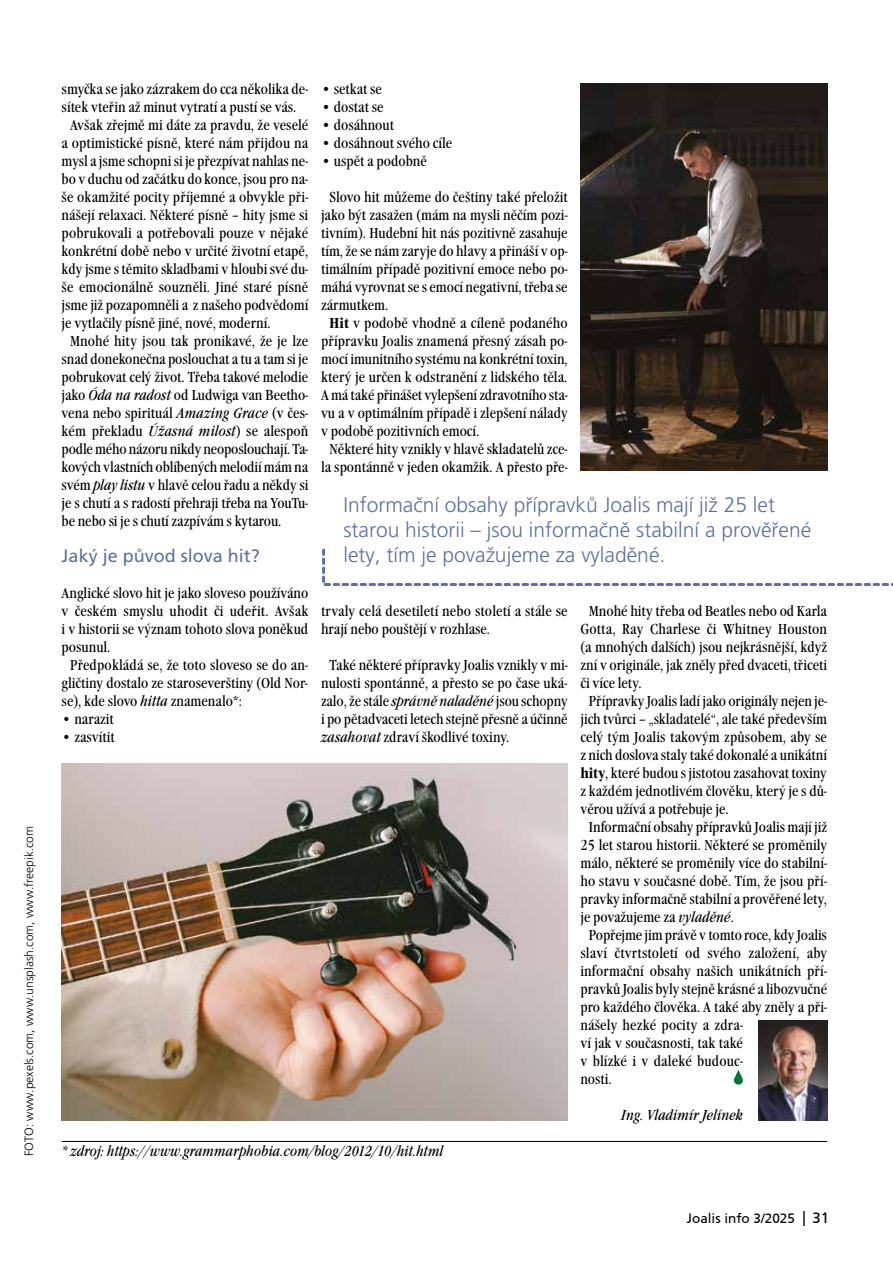
<style>
.page{position:relative;width:893px;height:1263px;background:#fff}
.page>*{position:absolute;margin:0;border:0;box-sizing:border-box;transform-origin:0 0}
.t1{font:21px/25.2px "Frutiger CE Light";color:#5c719d}
.t2{font:18px "Frutiger CE";color:#5c719d}
.t3{font:condensed 15px/18px "Garamond Itc TOT";color:#000}
.t4{font:italic condensed 15px "Garamond Itc TOT";color:#000}
.t5{font:13.5px "Frutiger CE Light";color:#000}
.t6{font:13.5px "Frutiger CE";color:#000}
.t7{font:12px "Frutiger CE Light";color:#000}
.s1{font-style:italic}
.s2{font-weight:700}
.s3{font-size:16.5px}
.s4{font-size:15px}
</style>
<div class="page">
<img style="left:758px;top:1020px;width:69px;height:100px">
<svg style="left:734px;top:1070px;width:9px;height:15px"></svg>
<hr style="left:62px;top:1141px;width:765px;height:1px;background:#000">
<img style="left:62px;top:763px;width:506px;height:357px">
<img style="left:580px;top:83px;width:247px;height:388px">
<svg style="left:322px;top:548px;width:571px;height:38px"></svg>
<p class="t7" style="left:22px;top:1156px;width:332px;rotate:-90deg">FOTO: www.pexels.com, www.unsplash.com, www.freepik.com</p>
<p class="t3" style="left:62px;top:80px;width:248px">smyčka se jako zázrakem do cca několika de-</p>
<p class="t3" style="left:62px;top:98px;width:236px">sítek vteřin až minut vytratí a pustí se vás.</p>
<p class="t3" style="left:70px;top:116px;width:240px">Avšak zřejmě mi dáte za pravdu, že veselé</p>
<p class="t3" style="left:62px;top:134px;width:248px">a optimistické písně, které nám přijdou na</p>
<p class="t3" style="left:62px;top:152px;width:248px">mysl a jsme schopni si je přezpívat nahlas ne-</p>
<p class="t3" style="left:62px;top:170px;width:248px">bo v duchu od začátku do konce, jsou pro na-</p>
<p class="t3" style="left:62px;top:188px;width:248px">še okamžité pocity příjemné a obvykle při-</p>
<p class="t3" style="left:62px;top:206px;width:248px">nášejí relaxaci. Některé písně – hity jsme si</p>
<p class="t3" style="left:62px;top:224px;width:248px">pobrukovali a potřebovali pouze v nějaké</p>
<p class="t3" style="left:62px;top:242px;width:248px">konkrétní době nebo v určité životní etapě,</p>
<p class="t3" style="left:62px;top:260px;width:248px">kdy jsme s těmito skladbami v hloubi své du-</p>
<p class="t3" style="left:62px;top:278px;width:248px">še emocionálně souzněli. Jiné staré písně</p>
<p class="t3" style="left:62px;top:296px;width:248px">jsme již pozapomněli a z našeho podvědomí</p>
<p class="t3" style="left:62px;top:314px;width:210px">je vytlačily písně jiné, nové, moderní.</p>
<p class="t3" style="left:70px;top:332px;width:240px">Mnohé hity jsou tak pronikavé, že je lze</p>
<p class="t3" style="left:62px;top:350px;width:248px">snad donekonečna poslouchat a tu a tam si je</p>
<p class="t3" style="left:62px;top:368px;width:248px">pobrukovat celý život. Třeba takové melodie</p>
<p class="t3" style="left:62px;top:386px;width:248px">jako <span class="s1">Óda na radost</span> od Ludwiga van Beetho-</p>
<p class="t3" style="left:62px;top:404px;width:248px">vena nebo spirituál <span class="s1">Amazing Grace</span> (v čes-</p>
<p class="t3" style="left:62px;top:422px;width:248px">kém překladu <span class="s1">Úžasná milost</span>) se alespoň</p>
<p class="t3" style="left:62px;top:440px;width:248px">podle mého názoru nikdy neoposlouchají. Ta-</p>
<p class="t3" style="left:62px;top:458px;width:248px">kových vlastních oblíbených melodií mám na</p>
<p class="t3" style="left:62px;top:476px;width:248px">svém <span class="s1">play listu</span> v hlavě celou řadu a někdy si</p>
<p class="t3" style="left:62px;top:494px;width:248px">je s chutí a s radostí přehraji třeba na YouTu-</p>
<p class="t3" style="left:62px;top:512px;width:221px">be nebo si je s chutí zazpívám s kytarou.</p>
<p class="t2" style="left:62px;top:545px;width:200px">Jaký je původ slova hit?</p>
<p class="t3" style="left:62px;top:584px;width:248px">Anglické slovo hit je jako sloveso používáno</p>
<p class="t3" style="left:62px;top:602px;width:248px">v českém smyslu uhodit či udeřit. Avšak</p>
<p class="t3" style="left:62px;top:620px;width:248px">i v historii se význam tohoto slova poněkud</p>
<p class="t3" style="left:62px;top:638px;width:50px">posunul.</p>
<p class="t3" style="left:70px;top:656px;width:240px">Předpokládá se, že toto sloveso se do an-</p>
<p class="t3" style="left:62px;top:674px;width:248px">gličtiny dostalo ze staroseverštiny (Old Nor-</p>
<p class="t3" style="left:62px;top:692px;width:182px">se), kde slovo <span class="s1">hitta</span> znamenalo*:</p>
<p class="t3" style="left:62px;top:710px;width:54px">• narazit</p>
<p class="t3" style="left:62px;top:728px;width:55px">• zasvítit</p>
<p class="t3" style="left:321px;top:80px;width:62px">• setkat se</p>
<p class="t3" style="left:321px;top:98px;width:64px">• dostat se</p>
<p class="t3" style="left:321px;top:116px;width:75px">• dosáhnout</p>
<p class="t3" style="left:321px;top:134px;width:133px">• dosáhnout svého cíle</p>
<p class="t3" style="left:321px;top:152px;width:107px">• uspět a podobně</p>
<p class="t3" style="left:330px;top:188px;width:240px">Slovo hit můžeme do češtiny také přeložit</p>
<p class="t3" style="left:321px;top:206px;width:248px">jako být zasažen (mám na mysli něčím pozi-</p>
<p class="t3" style="left:321px;top:224px;width:248px">tivním). Hudební hit nás pozitivně zasahuje</p>
<p class="t3" style="left:321px;top:242px;width:248px">tím, že se nám zaryje do hlavy a přináší v op-</p>
<p class="t3" style="left:321px;top:260px;width:248px">timálním případě pozitivní emoce nebo po-</p>
<p class="t3" style="left:321px;top:278px;width:248px">máhá vyrovnat se s emocí negativní, třeba se</p>
<p class="t3" style="left:321px;top:296px;width:69px">zármutkem.</p>
<p class="t3" style="left:330px;top:314px;width:240px"><span class="s2">Hit</span> v podobě vhodně a cíleně podaného</p>
<p class="t3" style="left:321px;top:332px;width:248px">přípravku Joalis znamená přesný zásah po-</p>
<p class="t3" style="left:321px;top:350px;width:248px">mocí imunitního systému na konkrétní toxin,</p>
<p class="t3" style="left:321px;top:368px;width:248px">který je určen k odstranění z lidského těla.</p>
<p class="t3" style="left:321px;top:386px;width:248px">A má také přinášet vylepšení zdravotního sta-</p>
<p class="t3" style="left:321px;top:404px;width:248px">vu a v optimálním případě i zlepšení nálady</p>
<p class="t3" style="left:321px;top:422px;width:160px">v podobě pozitivních emocí.</p>
<p class="t3" style="left:330px;top:440px;width:239px">Některé hity vznikly v hlavě skladatelů zce-</p>
<p class="t3" style="left:321px;top:458px;width:248px">la spontánně v jeden okamžik. A přesto pře-</p>
<h1 class="t1" style="left:343px;top:492px;width:469px">Informační obsahy přípravků Joalis mají již 25 let starou historii – jsou informačně stabilní a prověřené lety, tím je považujeme za vyladěné.</h1>
<p class="t3" style="left:321px;top:602px;width:248px">trvaly celá desetiletí nebo století a stále se hrají nebo pouštějí v rozhlase.</p>
<p class="t3" style="left:321px;top:656px;width:248px;text-align:justify;text-indent:9px">Také některé přípravky Joalis vznikly v mi&shy;nulosti spontánně, a přesto se po čase uká&shy;zalo, že stále <span class="s1">správně naladěné</span> jsou schopny i po pětadvaceti letech stejně přesně a účinně <span class="s1">zasahovat</span> zdraví škodlivé toxiny.</p>
<p class="t3" style="left:589px;top:602px;width:240px">Mnohé hity třeba od Beatles nebo od Karla</p>
<p class="t3" style="left:580px;top:620px;width:248px">Gotta, Ray Charlese či Whitney Houston</p>
<p class="t3" style="left:580px;top:638px;width:248px">(a mnohých dalších) jsou nejkrásnější, když</p>
<p class="t3" style="left:580px;top:656px;width:248px">zní v originále, jak zněly před dvaceti, třiceti</p>
<p class="t3" style="left:580px;top:674px;width:63px">či více lety.</p>
<p class="t3" style="left:589px;top:692px;width:240px">Přípravky Joalis ladí jako originály nejen je-</p>
<p class="t3" style="left:580px;top:710px;width:248px">jich tvůrci – „skladatelé“, ale také především</p>
<p class="t3" style="left:580px;top:728px;width:248px">celý tým Joalis takovým způsobem, aby se</p>
<p class="t3" style="left:580px;top:746px;width:248px">z nich doslova staly také dokonalé a unikátní</p>
<p class="t3" style="left:580px;top:764px;width:248px"><span class="s2">hity</span>, které budou s jistotou zasahovat toxiny</p>
<p class="t3" style="left:580px;top:782px;width:248px">z každém jednotlivém člověku, který je s dů-</p>
<p class="t3" style="left:580px;top:800px;width:150px">věrou užívá a potřebuje je.</p>
<p class="t3" style="left:589px;top:818px;width:240px">Informační obsahy přípravků Joalis mají již</p>
<p class="t3" style="left:580px;top:836px;width:248px">25 let starou historii. Některé se proměnily</p>
<p class="t3" style="left:580px;top:854px;width:248px">málo, některé se proměnily více do stabilní-</p>
<p class="t3" style="left:580px;top:872px;width:248px">ho stavu v současné době. Tím, že jsou pří-</p>
<p class="t3" style="left:580px;top:890px;width:248px">pravky informačně stabilní a prověřené lety,</p>
<p class="t3" style="left:580px;top:908px;width:155px">je považujeme za <span class="s1">vyladěné</span>.</p>
<p class="t3" style="left:589px;top:926px;width:239px">Popřejme jim právě v tomto roce, kdy Joalis</p>
<p class="t3" style="left:580px;top:944px;width:248px">slaví čtvrtstoletí od svého založení, aby</p>
<p class="t3" style="left:580px;top:962px;width:248px">informační obsahy našich unikátních pří-</p>
<p class="t3" style="left:580px;top:980px;width:248px">pravků Joalis byly stejně krásné a libozvučné</p>
<p class="t3" style="left:580px;top:998px;width:248px">pro každého člověka. A také aby zněly a při-</p>
<p class="t3" style="left:580px;top:1016px;width:164px">nášely hezké pocity a zdra-</p>
<p class="t3" style="left:580px;top:1034px;width:164px">ví jak v současnosti, tak také</p>
<p class="t3" style="left:580px;top:1052px;width:164px">v blízké i v daleké budouc-</p>
<p class="t3" style="left:580px;top:1070px;width:33px">nosti.</p>
<p class="t4" style="left:621px;top:1106px;width:123px">Ing. Vladimír Jelínek</p>
<p class="t4" style="left:62px;top:1142px;width:383px">* zdroj: https://www.grammarphobia.com/blog/2012/10/hit.html</p>
<p class="t5" style="left:694px;top:1207px;width:133px">Joalis info 3/2025 <span class="s3">| 33</span></p>
<p class="t6" style="left:687px;top:1210px;width:144px">Joalis info 3/2025 <span class="s4">| 31</span></p>
</div>
